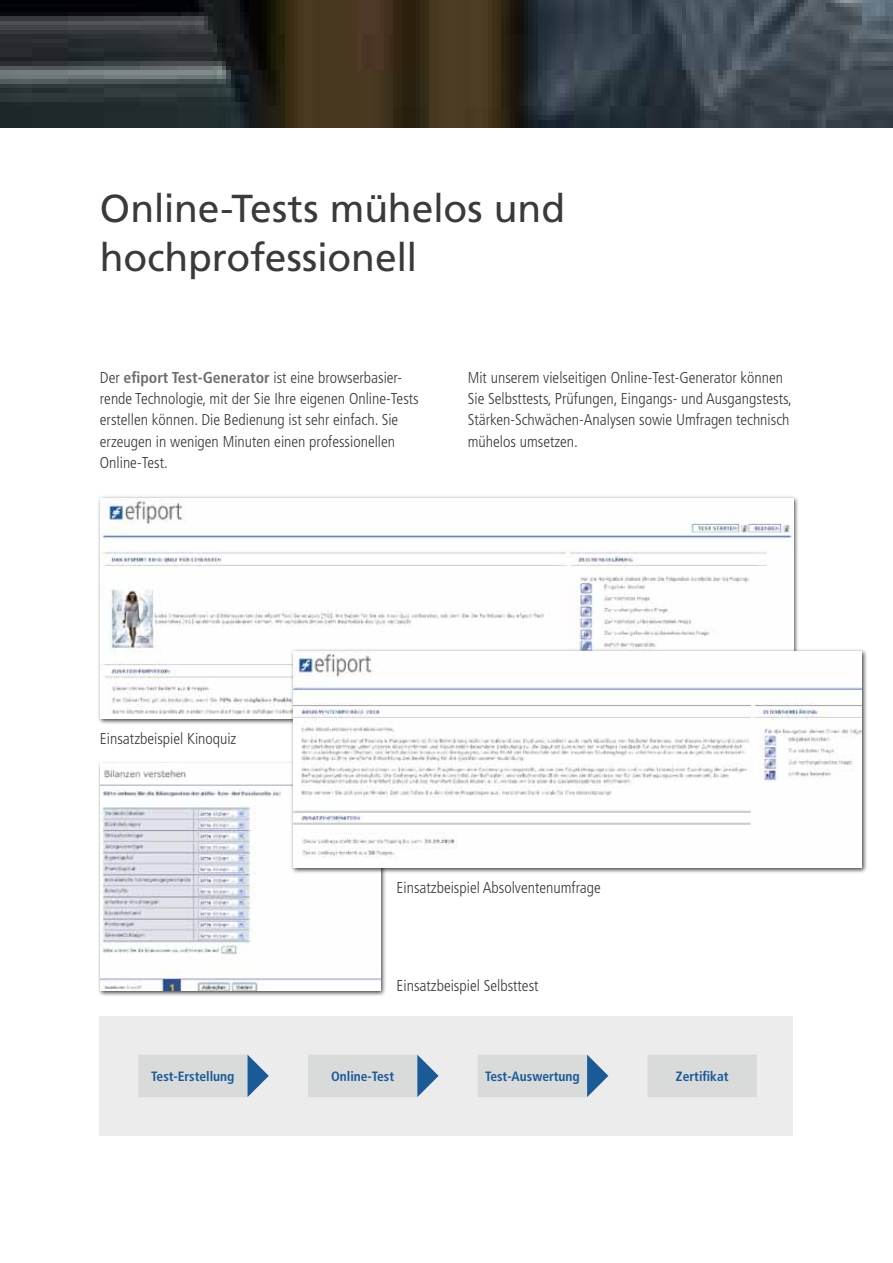
<style>
.page{position:relative;width:893px;height:1263px;background:#fff}
.page>*{position:absolute;margin:0;border:0;box-sizing:border-box;transform-origin:0 0}
.t1{font:39px/48.8px "Frutiger LT";letter-spacing:-.005em;color:#3a3a39}
.t2{font:300 condensed 15.75px/21.3px "Frutiger LT";color:#3a3a39}
.t3{font:700 condensed 13.5px "Frutiger LT";color:#1a5a97}
.s1{font-weight:700;color:#6e6e6e}
</style>
<div class="page">
<img style="left:0;top:0;width:893px;height:128px">
<div style="left:98px;top:495px;width:701px;height:229px;background:#000;opacity:.75"></div>
<img style="left:101px;top:498px;width:692px;height:221px">
<div style="left:100px;top:1016px;width:693px;height:119px;background:#ececec"></div>
<svg style="left:138px;top:1054px;width:619px;height:43px"></svg>
<div style="left:98px;top:761px;width:289px;height:236px;background:#000;opacity:.75"></div>
<img style="left:101px;top:764px;width:280px;height:227px">
<div style="left:290px;top:648px;width:577px;height:225px;background:#000;opacity:.75"></div>
<img style="left:293px;top:651px;width:568px;height:216px">
<h1 class="t1" style="left:100px;top:184px;width:467px">Online-Tests mühelos und hochprofessionell</h1>
<p class="t2" style="left:100px;top:367px;width:320px">Der <span class="s1">efiport Test-Generator</span> ist eine browserbasier&shy;rende Technologie, mit der Sie Ihre eigenen Online-Tests erstellen können. Die Bedienung ist sehr einfach. Sie erzeugen in wenigen Minuten einen professionellen Online-Test.</p>
<p class="t2" style="left:468px;top:367px;width:326px">Mit unserem vielseitigen Online-Test-Generator können Sie Selbsttests, Prüfungen, Eingangs- und Ausgangstests, Stärken-Schwächen-Analysen sowie Umfragen technisch mühelos umsetzen.</p>
<p class="t2" style="left:100px;top:728px;width:138px">Einsatzbeispiel Kinoquiz</p>
<p class="t2" style="left:396px;top:877px;width:206px">Einsatzbeispiel Absolventenumfrage</p>
<p class="t2" style="left:396px;top:975px;width:144px">Einsatzbeispiel Selbsttest</p>
<p class="t3" style="left:151px;top:1068px;width:85px">Test-Erstellung</p>
<p class="t3" style="left:331px;top:1068px;width:65px">Online-Test</p>
<p class="t3" style="left:485px;top:1068px;width:96px">Test-Auswertung</p>
<p class="t3" style="left:676px;top:1068px;width:54px">Zertifikat</p>
</div>
